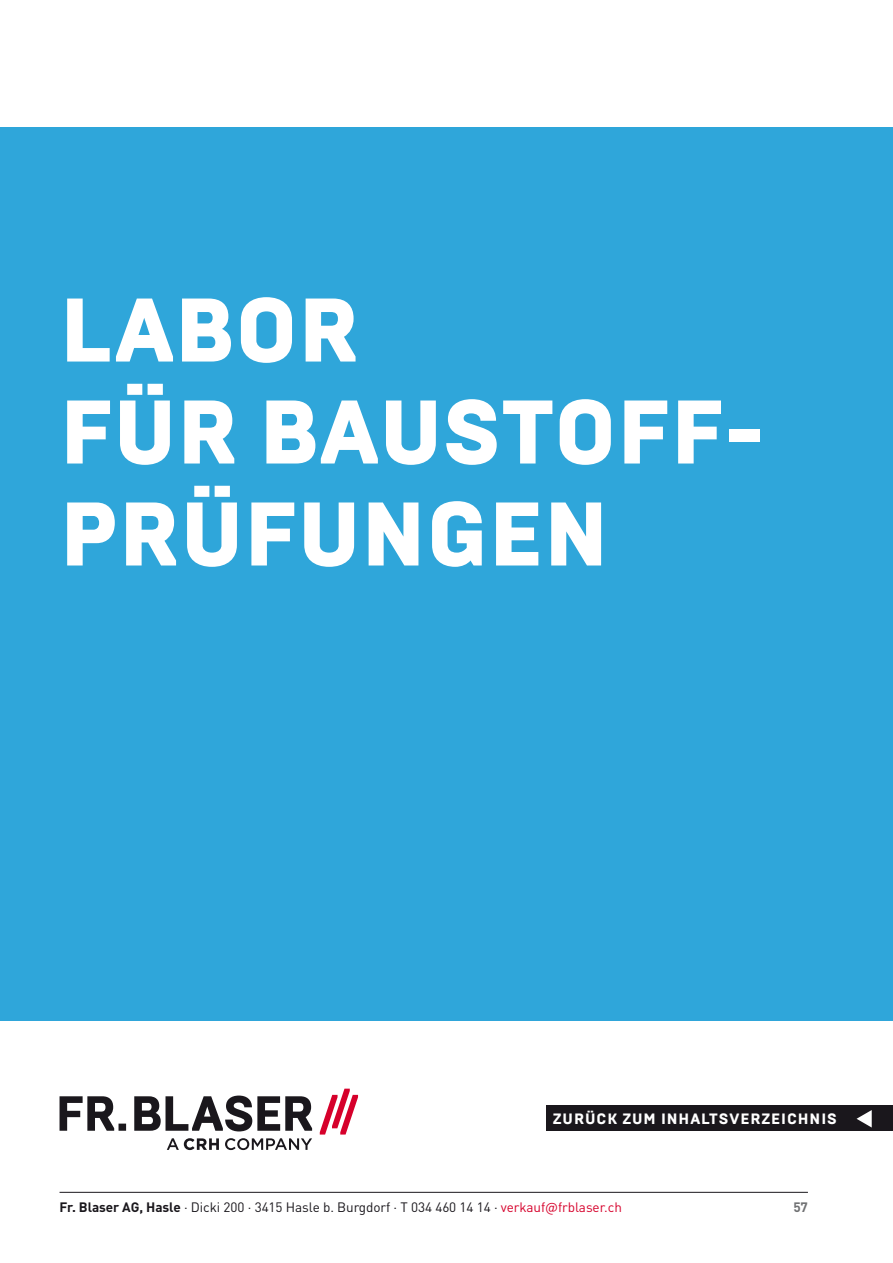
<style>
.page{position:relative;width:893px;height:1263px;background:#fff}
.page>*{position:absolute;margin:0;border:0;box-sizing:border-box;transform-origin:0 0}
.t1{font:900 90px/102px "Brutal Type";color:#fff}
.t2{font:800 15px "Brutal Type";letter-spacing:.06em;color:#fff}
.t3{font:13.5px "DIN Pro";letter-spacing:-.005em;color:#1a171c}
.t4{font:700 13.5px "DIN Pro";color:#707173}
.s1{font-weight:700}
.s2{color:#d6002b}
</style>
<div class="page">
<hr style="left:60px;top:1192px;width:748px;height:1px;background:#1a171c">
<div style="left:0;top:128px;width:893px;height:892px;background:#2fa6da"></div>
<div style="left:546px;top:1106px;width:347px;height:25px;background:#1a171c"></div>
<svg style="left:856px;top:1110px;width:16px;height:17px"></svg>
<svg style="left:60px;top:1095px;width:252px;height:36px"></svg>
<svg style="left:320px;top:1089px;width:38px;height:45px"></svg>
<svg style="left:167px;top:1138px;width:52px;height:12px"></svg>
<svg style="left:225px;top:1138px;width:87px;height:12px"></svg>
<h1 class="t1" style="left:60px;top:279px;width:706px">LABOR<br>FÜR BAUSTOFF-<br>PRÜFUNGEN</h1>
<p class="t2" style="left:553px;top:1109px;width:286px">ZURÜCK ZUM INHALTSVERZEICHNIS</p>
<p class="t3" style="left:60px;top:1196px;width:564px"><span class="s1">Fr. Blaser AG, Hasle</span> · Dicki 200 · 3415 Hasle b. Burgdorf · T 034 460 14 14 · <span class="s2">verkauf@frblaser.ch</span></p>
<p class="t4" style="left:793px;top:1195px;width:16px">57</p>
</div>
